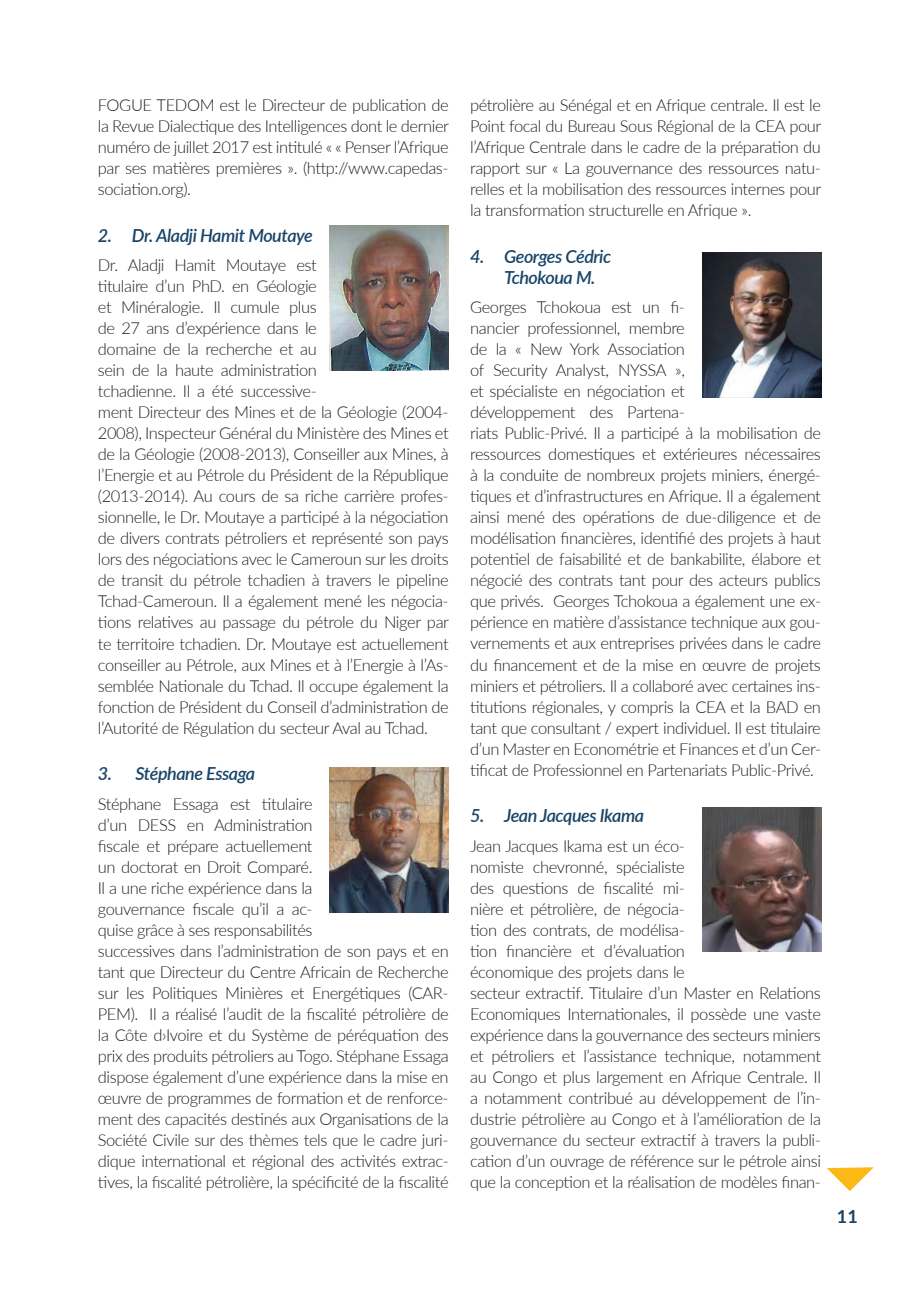
<style>
.page{position:relative;width:919px;height:1289px;background:#fff}
.page>*{position:absolute;margin:0;border:0;box-sizing:border-box;transform-origin:0 0}
.t1{font:italic 600 18px/21px "Lato";letter-spacing:-.025em;color:#184468}
.t2{font:700 18px "Lato";color:#184468}
.t3{font:300 16.5px/21px "Lato";letter-spacing:-.025em;color:#231f20}
</style>
<div class="page">
<svg style="left:827px;top:1167px;width:46px;height:24px"></svg>
<img style="left:330px;top:225px;width:119px;height:145px">
<img style="left:330px;top:767px;width:119px;height:145px">
<img style="left:702px;top:253px;width:119px;height:144px">
<img style="left:702px;top:807px;width:119px;height:144px">
<p class="t3" style="left:98px;top:94px;width:352px;text-align:justify">FOGUE TEDOM est le Directeur de publication de la Revue Dialectique des Intelligences dont le dernier numéro de juillet 2017 est intitulé « « Penser l’Afrique par ses matières premières ». (http://www.capedas&shy;sociation.org).</p>
<p class="t1" style="left:98px;top:224px;width:216px">2. Dr. Aladji Hamit Moutaye</p>
<p class="t3" style="left:98px;top:254px;width:353px">Dr. Aladji Hamit Moutaye est<br>titulaire d’un PhD. en Géologie<br>et Minéralogie. Il cumule plus<br>de 27 ans d’expérience dans le<br>domaine de la recherche et au<br>sein de la haute administration<br>tchadienne. Il a été successive-<br>ment Directeur des Mines et de la Géologie (2004- 2008), Inspecteur Général du Ministère des Mines et de la Géologie (2008-2013), Conseiller aux Mines, à l’Energie et au Pétrole du Président de la République (2013-2014). Au cours de sa riche carrière profes&shy;sionnelle, le Dr. Moutaye a participé à la négociation de divers contrats pétroliers et représenté son pays lors des négociations avec le Cameroun sur les droits de transit du pétrole tchadien à travers le pipeline Tchad-Cameroun. Il a également mené les négocia&shy;tions relatives au passage du pétrole du Niger par te territoire tchadien. Dr. Moutaye est actuellement conseiller au Pétrole, aux Mines et à l’Energie à l’As&shy;semblée Nationale du Tchad. Il occupe également la fonction de Président du Conseil d’administration de l’Autorité de Régulation du secteur Aval au Tchad.</p>
<p class="t1" style="left:98px;top:762px;width:159px">3. Stéphane Essaga</p>
<p class="t3" style="left:98px;top:792px;width:352px">Stéphane Essaga est titulaire<br>d’un DESS en Administration<br>fiscale et prépare actuellement<br>un doctorat en Droit Comparé.<br>Il a une riche expérience dans la<br>gouvernance fiscale qu’il a ac-<br>quise grâce à ses responsabilités<br>successives dans l’administration de son pays et en tant que Directeur du Centre Africain de Recherche sur les Politiques Minières et Energétiques (CAR-PEM). Il a réalisé l’audit de la fiscalité pétrolière de la Côte d›Ivoire et du Système de péréquation des prix des produits pétroliers au Togo. Stéphane Essaga dispose également d’une expérience dans la mise en œuvre de programmes de formation et de renforce&shy;ment des capacités destinés aux Organisations de la Société Civile sur des thèmes tels que le cadre juri&shy;dique international et régional des activités extrac&shy;tives, la fiscalité pétrolière, la spécificité de la fiscalité</p>
<p class="t3" style="left:470px;top:94px;width:353px;text-align:justify">pétrolière au Sénégal et en Afrique centrale. Il est le Point focal du Bureau Sous Régional de la CEA pour l’Afrique Centrale dans le cadre de la préparation du rapport sur « La gouvernance des ressources natu&shy;relles et la mobilisation des ressources internes pour la transformation structurelle en Afrique ».</p>
<p class="t1" style="left:504px;top:245px;width:109px;text-indent:-34px">4. Georges Cédric<br>Tchokoua M.</p>
<p class="t3" style="left:470px;top:296px;width:352px">Georges Tchokoua est un fi-<br>nancier professionnel, membre<br>de la « New York Association<br>of Security Analyst, NYSSA »,<br>et spécialiste en négociation et<br>développement des Partena-<br>riats Public-Privé. Il a participé à la mobilisation de ressources domestiques et extérieures nécessaires à la conduite de nombreux projets miniers, énergé&shy;tiques et d’infrastructures en Afrique. Il a également ainsi mené des opérations de due-diligence et de modélisation financières, identifié des projets à haut potentiel de faisabilité et de bankabilite, élabore et négocié des contrats tant pour des acteurs publics que privés. Georges Tchokoua a également une ex&shy;périence en matière d’assistance technique aux gou&shy;vernements et aux entreprises privées dans le cadre du financement et de la mise en œuvre de projets miniers et pétroliers. Il a collaboré avec certaines ins&shy;titutions régionales, y compris la CEA et la BAD en tant que consultant / expert individuel. Il est titulaire d’un Master en Econométrie et Finances et d’un Cer&shy;tificat de Professionnel en Partenariats Public-Privé.</p>
<p class="t1" style="left:470px;top:804px;width:175px">5. Jean Jacques Ikama</p>
<p class="t3" style="left:470px;top:834px;width:352px">Jean Jacques Ikama est un éco-<br>nomiste chevronné, spécialiste<br>des questions de fiscalité mi-<br>nière et pétrolière, de négocia-<br>tion des contrats, de modélisa-<br>tion financière et d’évaluation<br>économique des projets dans le<br>secteur extractif. Titulaire d’un Master en Relations Economiques Internationales, il possède une vaste expérience dans la gouvernance des secteurs miniers et pétroliers et l’assistance technique, notamment au Congo et plus largement en Afrique Centrale. Il a notamment contribué au développement de l’in&shy;dustrie pétrolière au Congo et à l’amélioration de la gouvernance du secteur extractif à travers la publi&shy;cation d’un ouvrage de référence sur le pétrole ainsi que la conception et la réalisation de modèles finan-</p>
<p class="t2" style="left:836px;top:1202px;width:22px">11</p>
</div>
